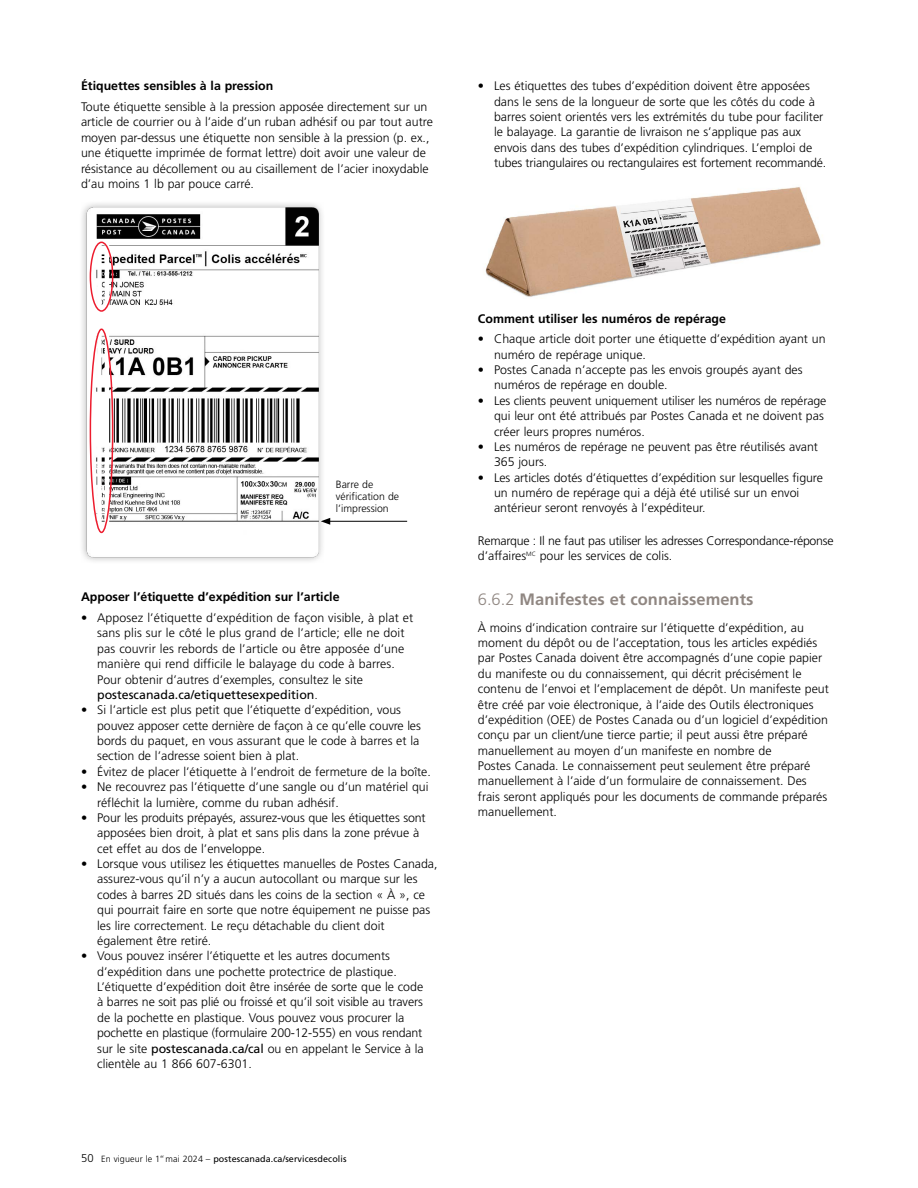
<style>
.page{position:relative;width:918px;height:1188px;background:#fff}
.page>*{position:absolute;margin:0;border:0;box-sizing:border-box;transform-origin:0 0}
.Subhead_6_lv1{font:700 16.5px "Frutiger LT Std";color:#908782}
.body_f{font:300 12.3px/15.3px "Frutiger LT Std";color:#000}
.sub_f_-H4{font:700 12.3px "Frutiger LT Std";color:#000}
.body_f-2{font:300 12.3px/15.3px "Frutiger LT Std";letter-spacing:-.02em;color:#000}
.t1{font:300 11.25px "Frutiger LT Std";color:#000}
.t2{font:300 10.5px/12px "Frutiger LT Std";color:#000}
.t3{font:9px "Frutiger LT Std";letter-spacing:.01em;color:#000}
.s1{font-weight:400}
.s2{font-weight:300}
</style>
<div class="page">
<img style="left:82px;top:203px;width:240px;height:358px">
<img style="left:485px;top:187px;width:336px;height:110px">
<hr style="left:328px;top:521px;width:79px;height:1px;background:#000">
<svg style="left:321px;top:518px;width:9px;height:7px"></svg>
<hr style="left:105px;top:243px;width:4px;height:285px;background:#fff">
<div style="left:97px;top:243px;width:5px;height:285px;background:#fff"></div>
<div style="left:90px;top:242px;width:23px;height:70px;border:2px solid #ed1c2e;border-radius:50%"></div>
<div style="left:90px;top:329px;width:23px;height:204px;border:2px solid #ed1c2e;border-radius:50%"></div>
<h4 class="sub_f_-H4" style="left:81px;top:79px;width:194px">Étiquettes sensibles à la pression</h4>
<p class="body_f" style="left:81px;top:99px;width:353px">Toute étiquette sensible à la pression apposée directement sur un article de courrier ou à l’aide d’un ruban adhésif ou par tout autre moyen par-dessus une étiquette non sensible à la pression (p. ex., une étiquette imprimée de format lettre) doit avoir une valeur de résistance au décollement ou au cisaillement de l’acier inoxydable d’au moins 1 lb par pouce carré.</p>
<p class="body_f" style="left:494px;top:79px;width:334px;text-indent:-16px">• Les étiquettes des tubes d’expédition doivent être apposées dans le sens de la longueur de sorte que les côtés du code à barres soient orientés vers les extrémités du tube pour faciliter le balayage. La garantie de livraison ne s’applique pas aux envois dans des tubes d’expédition cylindriques. L’emploi de tubes triangulaires ou rectangulaires est fortement recommandé.</p>
<p class="t2" style="left:336px;top:479px;width:65px">Barre de vérification de l’impression</p>
<h4 class="sub_f_-H4" style="left:81px;top:590px;width:260px">Apposer l’étiquette d’expédition sur l’article</h4>
<p class="body_f" style="left:97px;top:610px;width:318px;text-indent:-16px">• Apposez l’étiquette d’expédition de façon visible, à plat et sans plis sur le côté le plus grand de l’article; elle ne doit pas couvrir les rebords de l’article ou être apposée d’une manière qui rend difficile le balayage du code à barres.<br>Pour obtenir d’autres d’exemples, consultez le site <span class="s1">postescanada.ca/etiquettesexpedition</span>.</p>
<p class="body_f" style="left:97px;top:703px;width:325px;text-indent:-16px">• Si l’article est plus petit que l’étiquette d’expédition, vous pouvez apposer cette dernière de façon à ce qu’elle couvre les bords du paquet, en vous assurant que le code à barres et la section de l’adresse soient bien à plat.</p>
<p class="body_f" style="left:81px;top:764px;width:351px">• Évitez de placer l’étiquette à l’endroit de fermeture de la boîte.</p>
<p class="body_f" style="left:97px;top:779px;width:333px;text-indent:-16px">• Ne recouvrez pas l’étiquette d’une sangle ou d’un matériel qui réfléchit la lumière, comme du ruban adhésif.</p>
<p class="body_f" style="left:97px;top:810px;width:330px;text-indent:-16px">• Pour les produits prépayés, assurez-vous que les étiquettes sont apposées bien droit, à plat et sans plis dans la zone prévue à cet effet au dos de l’enveloppe.</p>
<p class="body_f" style="left:97px;top:856px;width:342px;text-indent:-16px">• Lorsque vous utilisez les étiquettes manuelles de Postes Canada, assurez-vous qu’il n’y a aucun autocollant ou marque sur les codes à barres 2D situés dans les coins de la section « À », ce qui pourrait faire en sorte que notre équipement ne puisse pas les lire correctement. Le reçu détachable du client doit également être retiré.</p>
<p class="body_f" style="left:97px;top:949px;width:328px;text-indent:-16px">• Vous pouvez insérer l’étiquette et les autres documents d’expédition dans une pochette protectrice de plastique.<br>L’étiquette d’expédition doit être insérée de sorte que le code à barres ne soit pas plié ou froissé et qu’il soit visible au travers de la pochette en plastique. Vous pouvez vous procurer la pochette en plastique (formulaire 200-12-555) en vous rendant sur le site <span class="s1">postescanada.ca/cal</span> ou en appelant le Service à la clientèle au 1 866 607-6301.</p>
<p class="t1" style="left:81px;top:1152px;width:14px">50</p>
<p class="t3" style="left:101px;top:1154px;width:247px"><span class="s2">En vigueur le 1</span><sup>er</sup> <span class="s2">mai 2024 –</span> postescanada.ca/servicesdecolis</p>
<h4 class="sub_f_-H4" style="left:478px;top:311px;width:250px">Comment utiliser les numéros de repérage</h4>
<p class="body_f" style="left:494px;top:332px;width:333px;text-indent:-16px">• Chaque article doit porter une étiquette d’expédition ayant un numéro de repérage unique.</p>
<p class="body_f" style="left:494px;top:362px;width:310px;text-indent:-16px">• Postes Canada n’accepte pas les envois groupés ayant des numéros de repérage en double.</p>
<p class="body_f" style="left:494px;top:393px;width:334px;text-indent:-16px">• Les clients peuvent uniquement utiliser les numéros de repérage qui leur ont été attribués par Postes Canada et ne doivent pas créer leurs propres numéros.</p>
<p class="body_f" style="left:494px;top:439px;width:326px;text-indent:-16px">• Les numéros de repérage ne peuvent pas être réutilisés avant<br>365 jours.</p>
<p class="body_f" style="left:494px;top:470px;width:330px;text-indent:-16px">• Les articles dotés d’étiquettes d’expédition sur lesquelles figure un numéro de repérage qui a déjà été utilisé sur un envoi antérieur seront renvoyés à l’expéditeur.</p>
<p class="body_f-2" style="left:478px;top:533px;width:357px">Remarque : Il ne faut pas utiliser les adresses Correspondance-réponse d’affaires<sup>MC</sup> pour les services de colis.</p>
<h3 class="Subhead_6_lv1" style="left:478px;top:590px;width:277px"><span class="s2">6.6.2</span> Manifestes et connaissements</h3>
<p class="body_f" style="left:478px;top:620px;width:353px">À moins d’indication contraire sur l’étiquette d’expédition, au moment du dépôt ou de l’acceptation, tous les articles expédiés par Postes Canada doivent être accompagnés d’une copie papier du manifeste ou du connaissement, qui décrit précisément le contenu de l’envoi et l’emplacement de dépôt. Un manifeste peut être créé par voie électronique, à l’aide des Outils électroniques d’expédition (OEE) de Postes Canada ou d’un logiciel d’expédition conçu par un client/une tierce partie; il peut aussi être préparé manuellement au moyen d’un manifeste en nombre de<br>Postes Canada. Le connaissement peut seulement être préparé manuellement à l’aide d’un formulaire de connaissement. Des frais seront appliqués pour les documents de commande préparés manuellement.</p>
</div>
